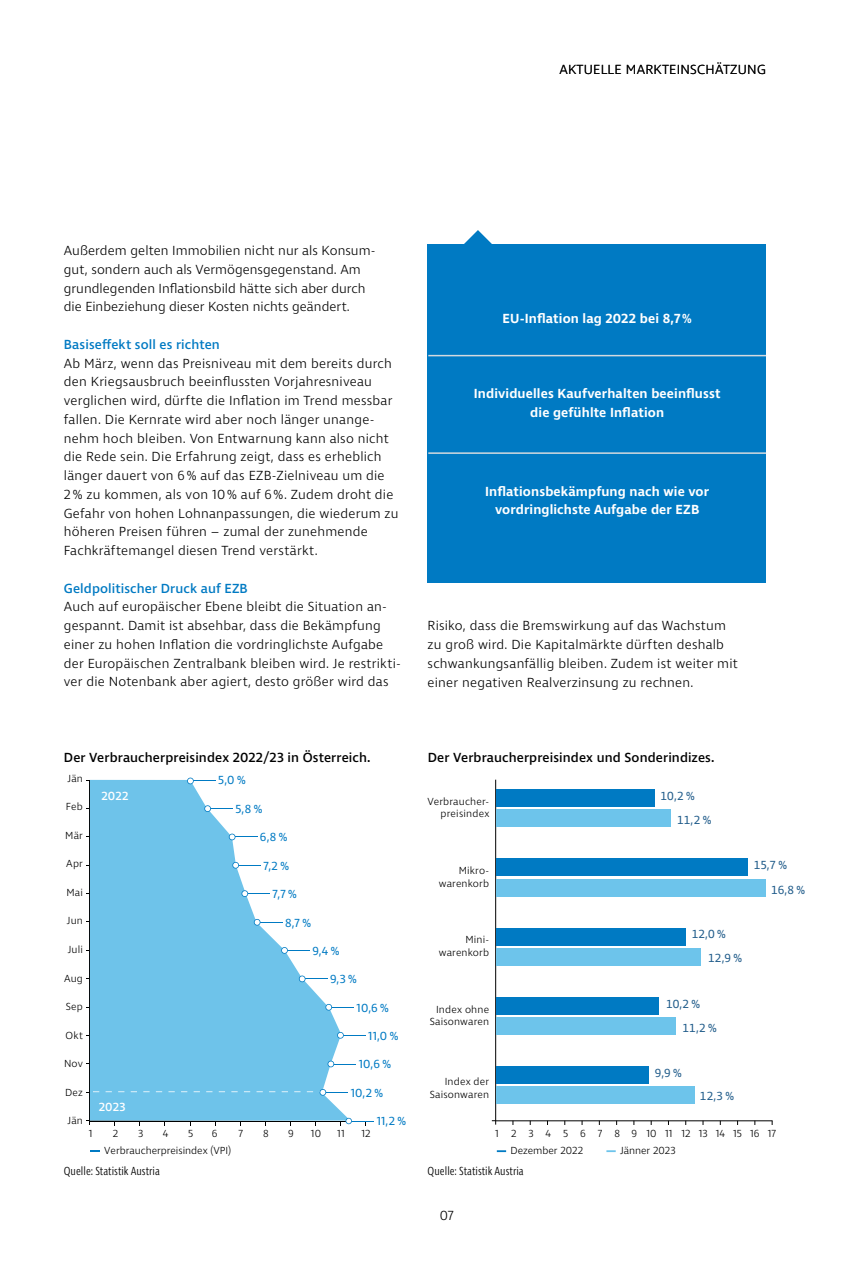
<style>
.page{position:relative;width:851px;height:1263px;background:#fff}
.page>*{position:absolute;margin:0;border:0;box-sizing:border-box;transform-origin:0 0}
.t1{font:300 13.5px/18.8px "Ingra";letter-spacing:.015em;color:#000}
.t2{font:600 13.5px/18.8px "Ingra";letter-spacing:.01em;color:#fff;text-align:center}
.t3{font:500 13.5px "Ingra";letter-spacing:.01em;color:#000}
.t4{font:500 13.5px "Ingra";letter-spacing:.01em;color:#007ac3}
.t5{font:12px "Ingra";letter-spacing:.015em;color:#007ac3}
.t6{font:12px/23.7px "Ingra";letter-spacing:.005em;color:#225d8b}
.t7{font:300 12px "Ingra Cd";color:#000}
.t8{font:500 12px "Ingra";letter-spacing:.005em;color:#fff}
.t9{font:300 10.5px/12.6px "Ingra";letter-spacing:.015em;color:#000;text-align:right}
.t10{font:300 10.5px "Ingra";letter-spacing:.39em;color:#000}
</style>
<div class="page">
<div style="left:427px;top:245px;width:338px;height:338px;background:#007ac3"></div>
<svg style="left:463px;top:230px;width:30px;height:15px"></svg>
<hr style="left:428px;top:355px;width:338px;height:1px;background:#d4dadf">
<hr style="left:428px;top:452px;width:338px;height:2px;background:#d4dadf">
<hr style="left:89px;top:1120px;width:277px;height:1px;background:#000">
<hr style="left:89px;top:780px;width:1px;height:345px;background:#000">
<svg style="left:91px;top:1150px;width:9px;height:2px"></svg>
<svg style="left:99px;top:780px;width:251px;height:340px;fill:#6ec3ea"></svg>
<svg style="left:187px;top:778px;width:28px;height:6px"></svg>
<svg style="left:204px;top:805px;width:29px;height:7px"></svg>
<svg style="left:229px;top:834px;width:28px;height:6px"></svg>
<svg style="left:232px;top:862px;width:29px;height:7px"></svg>
<svg style="left:241px;top:890px;width:29px;height:7px"></svg>
<svg style="left:254px;top:919px;width:28px;height:7px"></svg>
<svg style="left:281px;top:947px;width:28px;height:7px"></svg>
<svg style="left:299px;top:975px;width:28px;height:7px"></svg>
<svg style="left:325px;top:1004px;width:29px;height:6px"></svg>
<svg style="left:337px;top:1032px;width:28px;height:7px"></svg>
<svg style="left:327px;top:1061px;width:29px;height:6px"></svg>
<svg style="left:340px;top:1118px;width:34px;height:7px"></svg>
<svg style="left:86px;top:780px;width:13px;height:341px"></svg>
<svg style="left:319px;top:1089px;width:29px;height:7px"></svg>
<hr style="left:495px;top:1120px;width:277px;height:1px;background:#000">
<hr style="left:495px;top:780px;width:1px;height:345px;background:#000">
<svg style="left:496px;top:1150px;width:10px;height:2px"></svg>
<svg style="left:606px;top:1150px;width:9px;height:2px"></svg>
<div style="left:496px;top:790px;width:158px;height:17px;background:#007ac3"></div>
<div style="left:496px;top:810px;width:174px;height:17px;background:#6dc4eb"></div>
<div style="left:496px;top:859px;width:251px;height:17px;background:#007ac3"></div>
<div style="left:496px;top:879px;width:269px;height:17px;background:#6dc4eb"></div>
<div style="left:496px;top:928px;width:189px;height:17px;background:#007ac3"></div>
<div style="left:496px;top:948px;width:204px;height:17px;background:#6dc4eb"></div>
<div style="left:496px;top:997px;width:162px;height:17px;background:#007ac3"></div>
<div style="left:496px;top:1018px;width:179px;height:17px;background:#6dc4eb"></div>
<div style="left:496px;top:1067px;width:152px;height:17px;background:#007ac3"></div>
<div style="left:496px;top:1087px;width:198px;height:17px;background:#6dc4eb"></div>
<p class="t1" style="left:559px;top:61px;width:208px">AKTUELLE MARKTEINSCHÄTZUNG</p>
<p class="t1" style="left:64px;top:242px;width:313px">Außerdem gelten Immobilien nicht nur als Konsum&shy;gut, sondern auch als Vermögensgegenstand. Am grundlegenden Inflationsbild hätte sich aber durch die Einbeziehung dieser Kosten nichts geändert.</p>
<p class="t4" style="left:64px;top:336px;width:157px">Basiseffekt soll es richten</p>
<p class="t1" style="left:64px;top:354px;width:336px">Ab März, wenn das Preisniveau mit dem bereits durch den Kriegsausbruch beeinflussten Vorjahresniveau verglichen wird, dürfte die Inflation im Trend messbar fallen. Die Kernrate wird aber noch länger unange&shy;nehm hoch bleiben. Von Entwarnung kann also nicht die Rede sein. Die Erfahrung zeigt, dass es erheblich länger dauert von 6 % auf das EZB-Zielniveau um die 2% zu kommen, als von 10% auf 6 %. Zudem droht die Gefahr von hohen Lohnanpassungen, die wiederum zu höheren Preisen führen – zumal der zunehmende Fachkräftemangel diesen Trend verstärkt.</p>
<p class="t4" style="left:64px;top:580px;width:185px">Geldpolitischer Druck auf EZB</p>
<p class="t1" style="left:64px;top:598px;width:338px">Auch auf europäischer Ebene bleibt die Situation an&shy;gespannt. Damit ist absehbar, dass die Bekämpfung einer zu hohen Inflation die vordringlichste Aufgabe der Europäischen Zentralbank bleiben wird. Je restrikti&shy;ver die Notenbank aber agiert, desto größer wird das</p>
<p class="t2" style="left:502px;top:310px;width:191px">EU-Inflation lag 2022 bei 8,7%</p>
<p class="t2" style="left:474px;top:385px;width:248px">Individuelles Kaufverhalten beeinflusst die gefühlte Inflation</p>
<p class="t2" style="left:485px;top:482px;width:225px">Inflationsbekämpfung nach wie vor vordringlichste Aufgabe der EZB</p>
<p class="t1" style="left:427px;top:617px;width:312px">Risiko, dass die Bremswirkung auf das Wachstum zu groß wird. Die Kapitalmärkte dürften deshalb schwankungsanfällig bleiben. Zudem ist weiter mit einer negativen Realverzinsung zu rechnen.</p>
<p class="t3" style="left:64px;top:748px;width:308px">Der Verbraucherpreisindex 2022/23 in Österreich.</p>
<p class="t3" style="left:427px;top:748px;width:288px">Der Verbraucherpreisindex und Sonderindizes.</p>
<p class="t9" style="left:67px;top:773px;width:17px">Jän</p>
<p class="t9" style="left:66px;top:801px;width:18px">Feb</p>
<p class="t9" style="left:65px;top:830px;width:19px">Mär</p>
<p class="t9" style="left:66px;top:858px;width:18px">Apr</p>
<p class="t9" style="left:66px;top:887px;width:18px">Mai</p>
<p class="t9" style="left:67px;top:915px;width:18px">Jun</p>
<p class="t9" style="left:68px;top:944px;width:17px">Juli</p>
<p class="t9" style="left:64px;top:972px;width:20px">Aug</p>
<p class="t9" style="left:66px;top:1001px;width:19px">Sep</p>
<p class="t9" style="left:66px;top:1029px;width:19px">Okt</p>
<p class="t9" style="left:64px;top:1058px;width:20px">Nov</p>
<p class="t9" style="left:65px;top:1086px;width:19px">Dez</p>
<p class="t9" style="left:67px;top:1115px;width:17px">Jän</p>
<p class="t8" style="left:101px;top:789px;width:28px">2022</p>
<p class="t8" style="left:99px;top:1099px;width:28px">2023</p>
<p class="t5" style="left:218px;top:773px;width:29px">5,0 %</p>
<p class="t5" style="left:235px;top:801px;width:28px">5,8 %</p>
<p class="t5" style="left:260px;top:830px;width:29px">6,8 %</p>
<p class="t5" style="left:263px;top:858px;width:27px">7,2 %</p>
<p class="t5" style="left:272px;top:886px;width:26px">7,7 %</p>
<p class="t5" style="left:285px;top:915px;width:27px">8,7 %</p>
<p class="t5" style="left:312px;top:943px;width:29px">9,4 %</p>
<p class="t5" style="left:330px;top:972px;width:28px">9,3 %</p>
<p class="t5" style="left:356px;top:1000px;width:34px">10,6 %</p>
<p class="t5" style="left:368px;top:1028px;width:32px">11,0 %</p>
<p class="t5" style="left:358px;top:1057px;width:34px">10,6 %</p>
<p class="t5" style="left:350px;top:1085px;width:34px">10,2 %</p>
<p class="t5" style="left:376px;top:1113px;width:31px">11,2 %</p>
<p class="t9" style="left:89px;top:1128px;width:5px">1</p>
<p class="t9" style="left:113px;top:1128px;width:7px">2</p>
<p class="t9" style="left:138px;top:1128px;width:7px">3</p>
<p class="t9" style="left:163px;top:1128px;width:7px">4</p>
<p class="t9" style="left:188px;top:1128px;width:7px">5</p>
<p class="t9" style="left:212px;top:1128px;width:7px">6</p>
<p class="t9" style="left:238px;top:1128px;width:6px">7</p>
<p class="t9" style="left:288px;top:1128px;width:7px">9</p>
<p class="t9" style="left:263px;top:1128px;width:7px">8</p>
<p class="t9" style="left:311px;top:1128px;width:12px">10</p>
<p class="t9" style="left:337px;top:1128px;width:9px">11</p>
<p class="t9" style="left:361px;top:1128px;width:11px">12</p>
<p class="t9" style="left:104px;top:1145px;width:128px">Verbraucherpreisindex (VPI)</p>
<p class="t9" style="left:427px;top:795px;width:63px">Verbraucher&shy;preisindex</p>
<p class="t6" style="left:677px;top:785px;width:36px;text-indent:-16px">10,2 %<br>11,2 %</p>
<p class="t9" style="left:439px;top:865px;width:52px">Mikro&shy;warenkorb</p>
<p class="t6" style="left:771px;top:853px;width:35px;line-height:24.6px;text-indent:-18px">15,7 %<br>16,8 %</p>
<p class="t9" style="left:439px;top:934px;width:52px">Mini&shy;warenkorb</p>
<p class="t6" style="left:708px;top:923px;width:35px;text-indent:-16px">12,0 %<br>12,9 %</p>
<p class="t9" style="left:429px;top:1003px;width:61px">Index ohne<br>Saisonwaren</p>
<p class="t6" style="left:682px;top:993px;width:36px;text-indent:-16px">10,2 %<br>11,2 %</p>
<p class="t9" style="left:429px;top:1075px;width:61px">Index der<br>Saisonwaren</p>
<p class="t6" style="left:654px;top:1061px;width:28px">9,9 %</p>
<p class="t6" style="left:699px;top:1084px;width:36px">12,3 %</p>
<p class="t10" style="left:495px;top:1127px;width:283px">1 2 3 4 5 6 7 8 91011121314151617</p>
<p class="t9" style="left:510px;top:1144px;width:74px">Dezember 2022</p>
<p class="t9" style="left:620px;top:1144px;width:57px">Jänner 2023</p>
<p class="t7" style="left:64px;top:1163px;width:98px">Quelle: Statistik Austria</p>
<p class="t7" style="left:427px;top:1163px;width:98px">Quelle: Statistik Austria</p>
<p class="t1" style="left:440px;top:1207px;width:15px">07</p>
</div>
